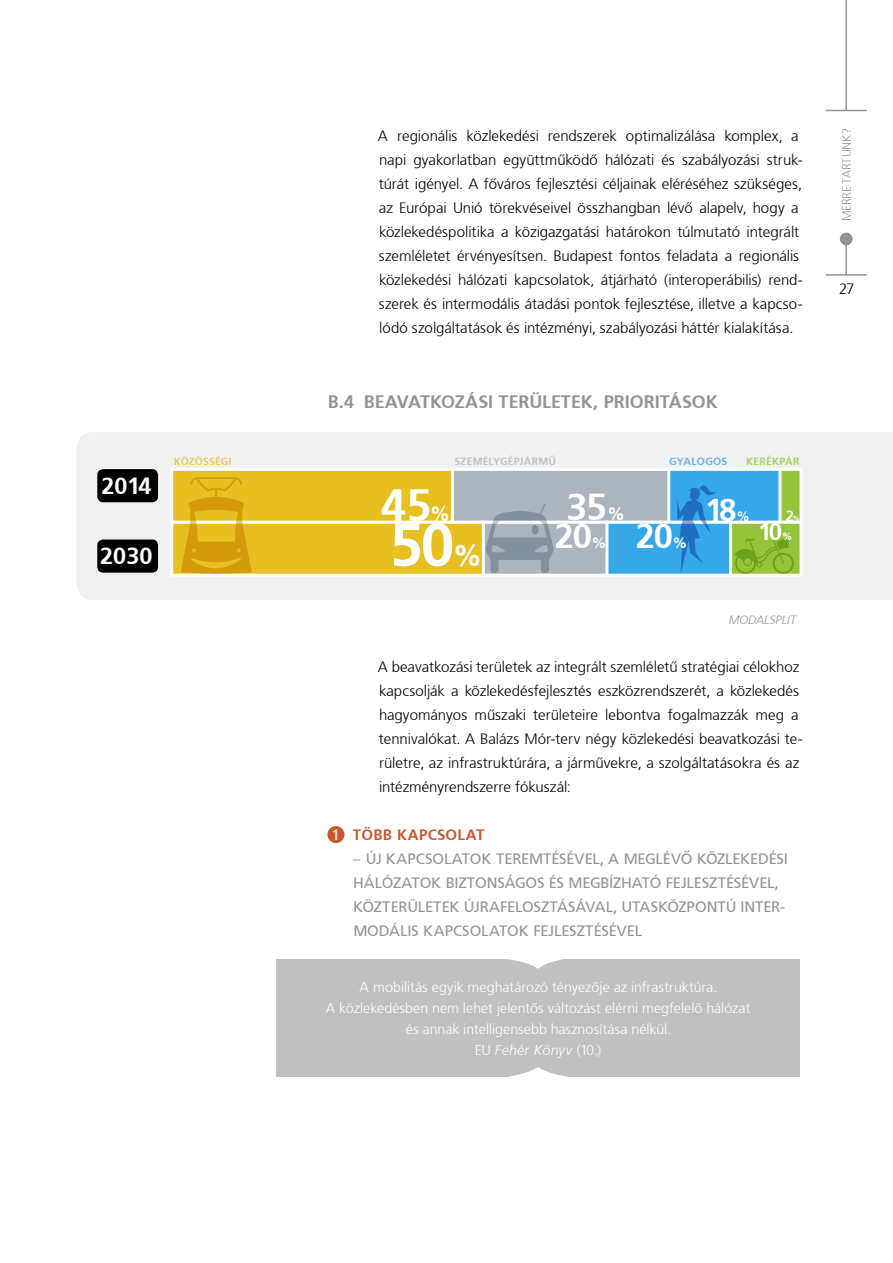
<style>
.page{position:relative;width:893px;height:1263px;background:#fff}
.page>*{position:absolute;margin:0;border:0;box-sizing:border-box;transform-origin:0 0}
.t1{font:700 60px "Frutiger PFL";color:#fff}
.t2{font:700 45px "Frutiger PFL";color:#fff}
.t3{font:700 37.5px "Frutiger PFL";color:#fff}
.t4{font:700 34.5px "Frutiger PFL";color:#fff}
.t5{font:700 31.5px "Frutiger PFL";color:#fff}
.t6{font:700 24px "Frutiger PFL";color:#fff}
.t7{font:700 23.4px "Frutiger PFL";letter-spacing:.035em;color:#fff}
.t8{font:700 18px "Frutiger PFL";letter-spacing:.025em;color:#939393}
.t9{font:15px/24px "Frutiger Lt PFL";letter-spacing:.04em;color:#000}
.t10{font:15px "Frutiger PFL";letter-spacing:.05em;color:#939393}
.t11{font:700 15px "Frutiger PFL";letter-spacing:.045em;color:#c9572c}
.t12{font:700 15px "Frutiger PFL";color:#fff}
.t13{font:14.25px/21px "Frutiger Lt PFL";letter-spacing:.04em;color:#fff;text-align:center}
.t14{font:700 13.5px "Frutiger PFL";color:#fff}
.t15{font:12px "Frutiger Lt PFL";color:#939393}
.t16{font:italic 12px "Frutiger Lt PFL";color:#939393}
.t17{font:700 10.5px "Frutiger PFL";letter-spacing:.055em;color:#bcc4cb}
.t18{font:700 10.5px "Frutiger PFL";letter-spacing:.04em;color:#ebcc54}
.t19{font:700 10.5px "Frutiger PFL";letter-spacing:.05em;color:#62b4ec}
.t20{font:700 10.5px "Frutiger PFL";letter-spacing:.06em;color:#accf64}
.t21{font:700 10.5px "Frutiger PFL";color:#fff}
.s1{font-size:20.7px}
.s2{font-size:30px}
.s3{font-size:18px}
.s4{font-size:7.5px}
.s5{font-weight:400;color:#fff}
.s6{font-style:italic}
</style>
<div class="page">
<hr style="left:826px;top:274px;width:41px;height:2px;background:#939393">
<hr style="left:826px;top:110px;width:41px;height:1px;background:#939393">
<hr style="left:845px;top:0;width:2px;height:111px;background:#939393">
<hr style="left:845px;top:244px;width:2px;height:31px;background:#939393">
<div style="left:840px;top:233px;width:13px;height:12px;background:#939393;border-radius:50%"></div>
<div style="left:327px;top:826px;width:17px;height:17px;background:#c9572c;border-radius:50%"></div>
<div style="left:276px;top:959px;width:523px;height:117px;background:#c0c0c0"></div>
<svg style="left:508px;top:959px;width:56px;height:10px"></svg>
<svg style="left:506px;top:1067px;width:64px;height:10px"></svg>
<div style="left:77px;top:432px;width:816px;height:168px;background:#f1f1f1"></div>
<div style="left:776px;top:468px;width:27px;height:56px;background:#94c43a;border:3px solid #fff"></div>
<div style="left:665px;top:468px;width:116px;height:56px;background:#36a7e9;border:3px solid #fff"></div>
<div style="left:448px;top:468px;width:222px;height:56px;background:#acb5bd;border:3px solid #fff"></div>
<div style="left:170px;top:468px;width:284px;height:56px;background:#e7c01f;border:3px solid #fff"></div>
<div style="left:726px;top:521px;width:77px;height:56px;background:#94c43a;border:3px solid #fff"></div>
<div style="left:603px;top:521px;width:129px;height:56px;background:#36a7e9;border:3px solid #fff"></div>
<div style="left:479px;top:521px;width:129px;height:56px;background:#acb5bd;border:3px solid #fff"></div>
<div style="left:170px;top:521px;width:315px;height:56px;background:#e7c01f;border:3px solid #fff"></div>
<svg style="left:181px;top:477px;width:71px;height:97px"></svg>
<svg style="left:486px;top:504px;width:68px;height:69px"></svg>
<div style="left:532px;top:525px;width:7px;height:10px;background:#84909b;border-radius:50%"></div>
<svg style="left:677px;top:485px;width:39px;height:89px"></svg>
<svg style="left:734px;top:533px;width:61px;height:42px"></svg>
<div style="left:97px;top:469px;width:61px;height:33px;background:#000;border-radius:6px"></div>
<div style="left:97px;top:539px;width:61px;height:34px;background:#000;border-radius:6px"></div>
<h3 class="t7" style="left:101px;top:471px;width:52px">2014</h3>
<h3 class="t7" style="left:100px;top:541px;width:54px">2030</h3>
<p class="t9" style="left:378px;top:124px;width:426px">A regionális közlekedési rendszerek optimalizálása komplex, a napi gyakorlatban együttműködő hálózati és szabályozási struk&shy;túrát igényel. A főváros fejlesztési céljainak eléréséhez szükséges, az Európai Unió törekvéseivel összhangban lévő alapelv, hogy a közlekedéspolitika a közigazgatási határokon túlmutató integrált szemléletet érvényesítsen. Budapest fontos feladata a regionális közlekedési hálózati kapcsolatok, átjárható (interoperábilis) rend&shy;szerek és intermodális átadási pontok fejlesztése, illetve a kapcso&shy;lódó szolgáltatások és intézményi, szabályozási háttér kialakítása.</p>
<p class="t8" style="left:328px;top:390px;width:389px">B.4 BEAVATKOZÁSI TERÜLETEK, PRIORITÁSOK</p>
<p class="t18" style="left:174px;top:455px;width:59px">KÖZÖSSÉGI</p>
<p class="t17" style="left:455px;top:455px;width:93px">SZEMÉLYGÉPJÁRMŰ</p>
<p class="t19" style="left:669px;top:455px;width:59px">GYALOGOS</p>
<p class="t20" style="left:746px;top:455px;width:55px">KERÉKPÁR</p>
<h2 class="t2" style="left:381px;top:476px;width:69px">45<span class="s1">%</span></h2>
<h1 class="t1" style="left:390px;top:506px;width:91px">50<span class="s2">%</span></h1>
<h3 class="t3" style="left:566px;top:482px;width:58px">35<span class="s3">%</span></h3>
<h3 class="t4" style="left:555px;top:513px;width:38px">20</h3>
<h3 class="t5" style="left:705px;top:489px;width:33px">18</h3>
<p class="t12" style="left:786px;top:506px;width:15px">2<span class="s4">%</span></p>
<p class="t14" style="left:736px;top:507px;width:14px">%</p>
<h3 class="t4" style="left:636px;top:513px;width:38px">20</h3>
<h3 class="t6" style="left:758px;top:516px;width:25px">10</h3>
<p class="t21" style="left:782px;top:529px;width:11px">%</p>
<p class="t12" style="left:592px;top:532px;width:15px">%</p>
<p class="t12" style="left:673px;top:532px;width:15px">%</p>
<p class="t16" style="left:729px;top:612px;width:42px">MODaLSPLIT</p>
<p class="t9" style="left:378px;top:655px;width:426px">A beavatkozási területek az integrált szemléletű stratégiai célokhoz kapcsolják a közlekedésfejlesztés eszközrendszerét, a közlekedés hagyományos műszaki területeire lebontva fogalmazzák meg a tennivalókat. A Balázs Mór-terv négy közlekedési beavatkozási te&shy;rületre, az infrastruktúrára, a járművekre, a szolgáltatásokra és az intézményrendszerre fókuszál:</p>
<p class="t11" style="left:331px;top:825px;width:116px"><span class="s5">1</span> TÖ BB KAPCSOLAT</p>
<p class="t10" style="left:353px;top:849px;width:44px">– ÚJ KAP</p>
<p class="t10" style="left:416px;top:849px;width:47px">CSO LATOK</p>
<p class="t10" style="left:496px;top:849px;width:286px">TEREMTÉSÉVEL, A MEGLÉVŐ KÖZLEKEDÉSI</p>
<p class="t10" style="left:353px;top:873px;width:51px">HÁLÓZATOK</p>
<p class="t10" style="left:446px;top:873px;width:10px">BIZTONS</p>
<p class="t10" style="left:505px;top:873px;width:275px">ÁGOS ÉS MEGBÍZHATÓ FEJLESZTÉSÉVEL,</p>
<p class="t10" style="left:353px;top:897px;width:130px">KÖZTERÜLETEK ÚJRAF</p>
<p class="t10" style="left:507px;top:897px;width:25px">ELOSZT</p>
<p class="t10" style="left:557px;top:897px;width:86px">ÁSÁVA L, UTASK</p>
<p class="t10" style="left:667px;top:897px;width:22px">ÖZPONT</p>
<p class="t10" style="left:726px;top:897px;width:61px">Ú INTER-</p>
<p class="t10" style="left:353px;top:921px;width:290px">MODÁLIS KAPCSOLATOK FEJLESZTÉSÉVEL</p>
<p class="t13" style="left:326px;top:976px;width:426px">A mobilitás egyik meghatározó tényezője az infrastruktúra.<br>A közlekedésben nem lehet jelentős változást elérni megfelelő hálózat és annak intelligensebb hasznosítása nélkül.<br>EU <span class="s6">Fehér Könyv</span> (10.)</p>
<p class="t15" style="left:839px;top:221px;width:94px;rotate:-90deg">Merre tartunk?</p>
<p class="t9" style="left:839px;top:277px;width:16px">27</p>
</div>
